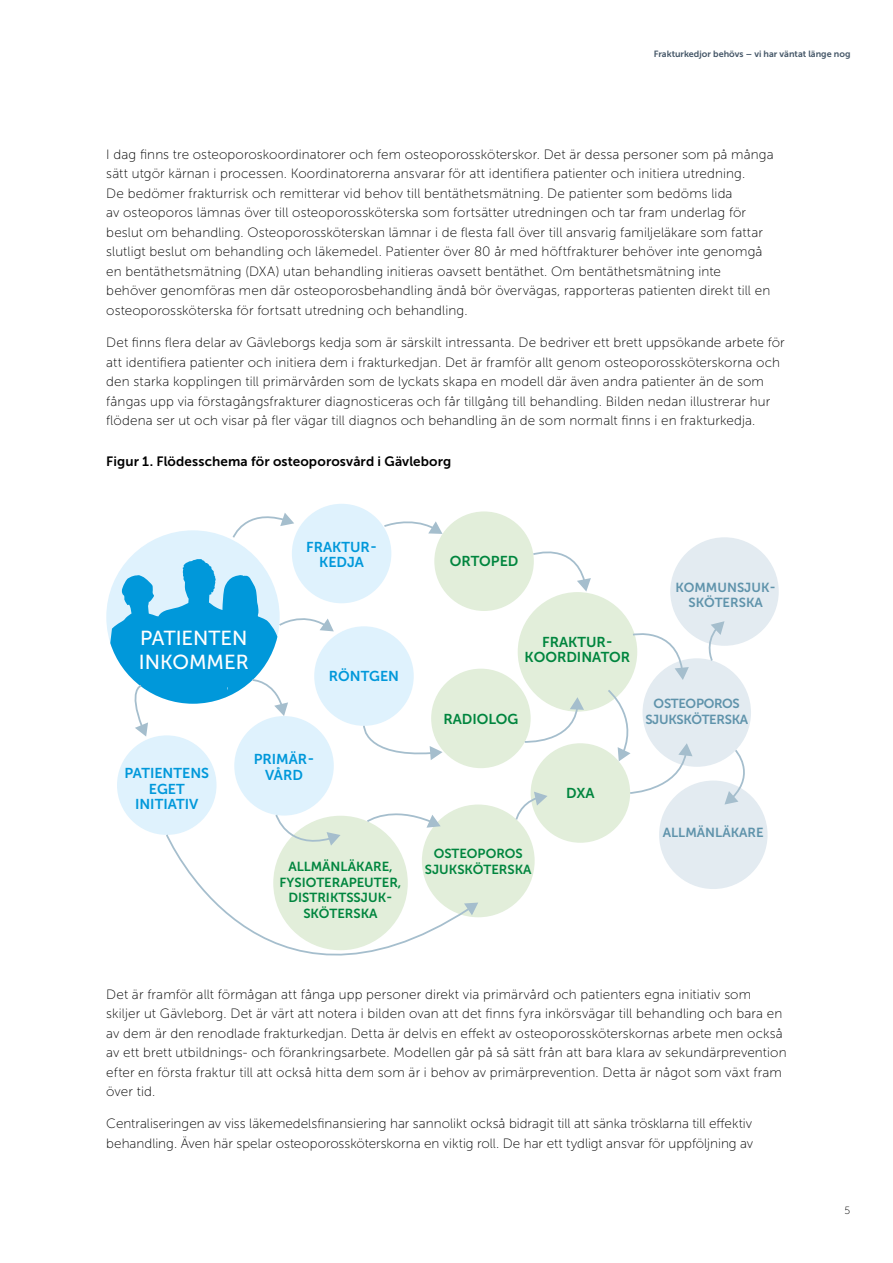
<style>
.page{position:relative;width:893px;height:1263px;background:#fff}
.page>*{position:absolute;margin:0;border:0;box-sizing:border-box;transform-origin:0 0}
.t1{font:20.25px/24.3px "Museo Sans 500";color:#fff}
.t2{font:14.25px/15.5px "Museo Sans 700";color:#0098da;text-align:center}
.t3{font:14.25px/15.5px "Museo Sans 700";color:#00853e;text-align:center}
.t4{font:13.5px/19.5px "Museo Sans 100";letter-spacing:.01em;color:#000}
.t5{font:13.5px "Museo Sans 700";letter-spacing:.01em;color:#000}
.t6{font:13.05px/15.5px "Museo Sans 700";color:#00853e;text-align:center}
.t7{font:13.05px/15.5px "Museo Sans 700";color:#5f93ab;text-align:center}
.t8{font:13.05px/15.5px "Museo Sans 700";letter-spacing:-.025em;color:#5f93ab;text-align:center}
.t9{font:10.5px "Museo Sans 100";color:#000}
.t10{font:9px "Museo Sans 700";color:#445667}
</style>
<div class="page">
<div style="left:292px;top:504px;width:99px;height:99px;background:#dff2fd;border-radius:50%"></div>
<div style="left:106px;top:530px;width:174px;height:174px;background:#dff2fd;border-radius:50%"></div>
<div style="left:314px;top:626px;width:100px;height:100px;background:#dff2fd;border-radius:50%"></div>
<div style="left:670px;top:537px;width:109px;height:109px;background:#e3ebf1;border-radius:50%"></div>
<div style="left:642px;top:658px;width:109px;height:109px;background:#e3ebf1;border-radius:50%"></div>
<div style="left:659px;top:780px;width:108px;height:109px;background:#e3ebf1;border-radius:50%"></div>
<div style="left:434px;top:511px;width:100px;height:100px;background:#e2eeda;border-radius:50%"></div>
<div style="left:518px;top:592px;width:119px;height:120px;background:#e2eeda;border-radius:50%"></div>
<div style="left:431px;top:669px;width:100px;height:99px;background:#e2eeda;border-radius:50%"></div>
<div style="left:531px;top:743px;width:99px;height:100px;background:#e2eeda;border-radius:50%"></div>
<div style="left:422px;top:804px;width:113px;height:113px;background:#e2eeda;border-radius:50%"></div>
<div style="left:117px;top:735px;width:100px;height:100px;background:#dff2fd;border-radius:50%"></div>
<div style="left:234px;top:716px;width:100px;height:99px;background:#dff2fd;border-radius:50%"></div>
<svg style="left:232px;top:513px;width:62px;height:25px"></svg>
<svg style="left:110px;top:559px;width:224px;height:177px"></svg>
<svg style="left:383px;top:521px;width:59px;height:13px"></svg>
<svg style="left:532px;top:549px;width:59px;height:42px"></svg>
<svg style="left:363px;top:724px;width:79px;height:36px"></svg>
<svg style="left:524px;top:697px;width:60px;height:47px"></svg>
<svg style="left:166px;top:805px;width:312px;height:151px"></svg>
<svg style="left:515px;top:792px;width:32px;height:29px"></svg>
<svg style="left:724px;top:749px;width:31px;height:55px"></svg>
<svg style="left:607px;top:689px;width:85px;height:106px"></svg>
<svg style="left:705px;top:621px;width:19px;height:41px"></svg>
<svg style="left:631px;top:626px;width:58px;height:54px"></svg>
<p class="t10" style="left:654px;top:49px;width:198px">Frakturkedjor behövs – vi har väntat länge nog</p>
<p class="t4" style="left:106px;top:145px;width:669px">I dag finns tre osteoporoskoordinatorer och fem osteoporossköterskor. Det är dessa personer som på många sätt utgör kärnan i processen. Koordinatorerna ansvarar för att identifiera patienter och initiera utredning.<br>De bedömer frakturrisk och remitterar vid behov till bentäthetsmätning. De patienter som bedöms lida<br>av osteoporos lämnas över till osteoporossköterska som fortsätter utredningen och tar fram underlag för beslut om behandling. Osteoporossköterskan lämnar i de flesta fall över till ansvarig familjeläkare som fattar slutligt beslut om behandling och läkemedel. Patienter över 80 år med höftfrakturer behöver inte genomgå en bentäthetsmätning (DXA) utan behandling initieras oavsett bentäthet. Om bentäthetsmätning inte behöver genomföras men där osteoporosbehandling ändå bör övervägas, rapporteras patienten direkt till en osteoporossköterska för fortsatt utredning och behandling.</p>
<p class="t4" style="left:106px;top:333px;width:680px">Det finns flera delar av Gävleborgs kedja som är särskilt intressanta. De bedriver ett brett uppsökande arbete för att identifiera patienter och initiera dem i frakturkedjan. Det är framför allt genom osteoporossköterskorna och den starka kopplingen till primärvården som de lyckats skapa en modell där även andra patienter än de som fångas upp via förstagångsfrakturer diagnosticeras och får tillgång till behandling. Bilden nedan illustrerar hur flödena ser ut och visar på fler vägar till diagnos och behandling än de som normalt finns i en frakturkedja.</p>
<p class="t5" style="left:106px;top:454px;width:347px">Figur 1. Flödesschema för osteoporosvård i Gävleborg</p>
<h1 class="t1" style="left:139px;top:626px;width:111px">PATIENTEN<br>INKOMMER</h1>
<p class="t2" style="left:306px;top:539px;width:72px">FRAKTUR-<br>KEDJA</p>
<p class="t2" style="left:329px;top:669px;width:72px">RÖNTGEN</p>
<p class="t2" style="left:124px;top:766px;width:86px">PATIENTENS<br>EGET<br>INITIATIV</p>
<p class="t2" style="left:254px;top:752px;width:62px">PRIMÄR-<br>VÅRD</p>
<p class="t3" style="left:450px;top:554px;width:70px">ORTOPED</p>
<p class="t3" style="left:525px;top:634px;width:107px">FRAKTUR-<br>KOORDINATOR</p>
<p class="t3" style="left:443px;top:711px;width:77px">RADIOLOG</p>
<p class="t3" style="left:566px;top:785px;width:30px">DXA</p>
<p class="t6" style="left:434px;top:846px;width:91px">OSTEOPOROS</p>
<p class="t6" style="left:288px;top:859px;width:106px">ALLMÄNLÄKARE,</p>
<p class="t6" style="left:425px;top:862px;width:108px">SJUKSKÖTERSKA</p>
<p class="t6" style="left:280px;top:874px;width:123px">FYSIOTERAPEUTER,<br>DISTRIKTSSJUK-<br>SKÖTERSKA</p>
<p class="t7" style="left:675px;top:579px;width:102px">KOMMUNSJUK-<br>SKÖTERSKA</p>
<p class="t8" style="left:645px;top:696px;width:104px">OSTEOPOROS<br>SJUKSKÖTERSKA</p>
<p class="t7" style="left:663px;top:825px;width:102px">ALLMÄNLÄKARE</p>
<p class="t4" style="left:106px;top:984px;width:682px">Det är framför allt förmågan att fånga upp personer direkt via primärvård och patienters egna initiativ som skiljer ut Gävleborg. Det är värt att notera i bilden ovan att det finns fyra inkörsvägar till behandling och bara en av dem är den renodlade frakturkedjan. Detta är delvis en effekt av osteoporossköterskornas arbete men också av ett brett utbildnings- och förankringsarbete. Modellen går på så sätt från att bara klara av sekundärprevention efter en första fraktur till att också hitta dem som är i behov av primärprevention. Detta är något som växt fram över tid.</p>
<p class="t4" style="left:106px;top:1114px;width:648px">Centraliseringen av viss läkemedelsfinansiering har sannolikt också bidragit till att sänka trösklarna till effektiv behandling. Även här spelar osteoporossköterskorna en viktig roll. De har ett tydligt ansvar för uppföljning av</p>
<p class="t9" style="left:845px;top:1204px;width:7px">5</p>
</div>
